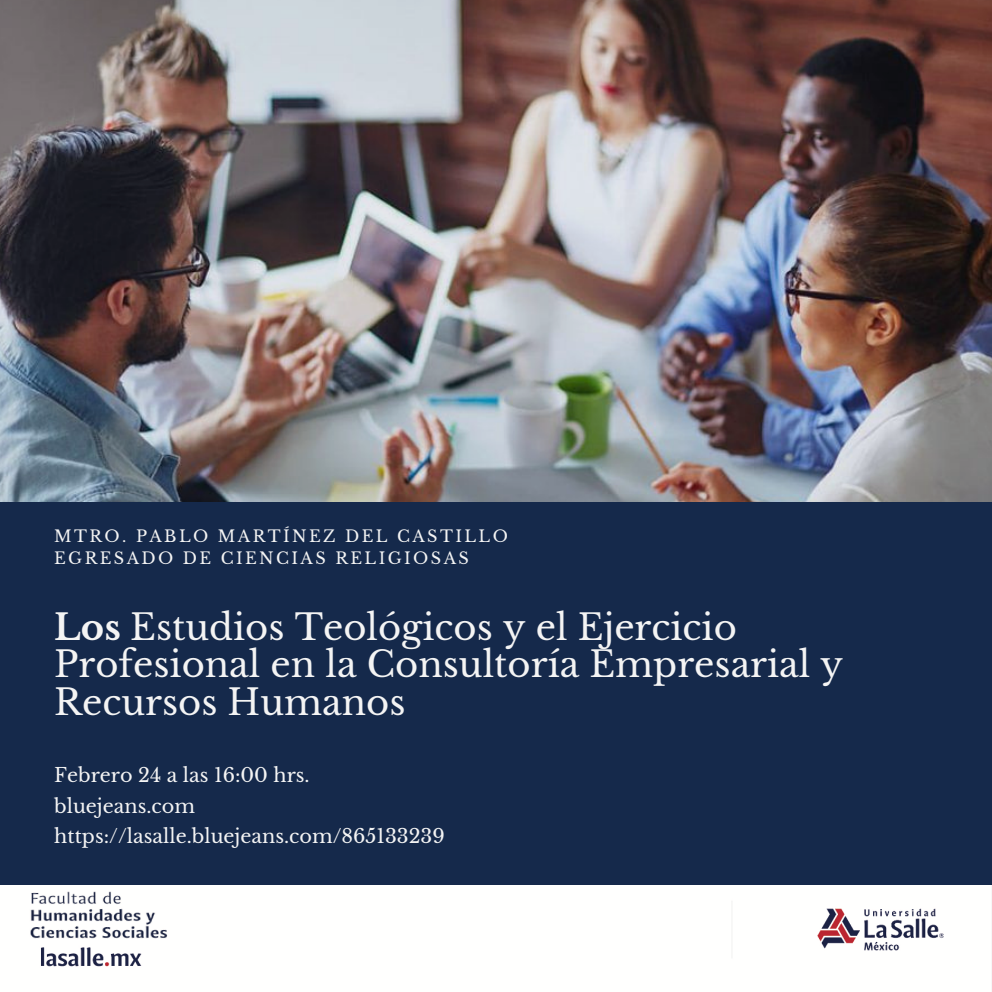
<style>
.page{position:relative;width:992px;height:992px;background:#fff}
.page>*{position:absolute;margin:0;border:0;box-sizing:border-box;transform-origin:0 0}
.t1{font:35.5px/37.5px "Libre Baskerville";color:#f4f4f4}
.t2{font:19.25px "Libre Baskerville";color:#f4f4f4}
.t3{font:16px "Libre Baskerville";letter-spacing:.15em;color:#f4f4f4}
.s1{font-weight:700}
</style>
<div class="page">
<img style="left:0;top:0;width:992px;height:502px">
<div style="left:0;top:502px;width:992px;height:490px;background:#15294b"></div>
<div style="left:0;top:886px;width:992px;height:106px;background:#fffffe"></div>
<p class="t3" style="left:54px;top:527px;width:455px">MTRO. PABLO MARTÍNEZ DEL CASTILLO</p>
<p class="t3" style="left:54px;top:548px;width:416px">EGRESADO DE CIENCIAS RELIGIOSAS</p>
<p class="t1" style="left:54px;top:608px;width:790px"><span class="s1">Los</span> Estudios Teológicos y el Ejercicio<br>Profesional en la Consultoría Empresarial y</p>
<p class="t1" style="left:54px;top:683px;width:353px">Recursos Humanos</p>
<p class="t2" style="left:54px;top:764px;width:257px">Febrero 24 a las 16:00 hrs.</p>
<p class="t2" style="left:54px;top:794px;width:142px">bluejeans.com</p>
<p class="t2" style="left:54px;top:825px;width:392px">https://lasalle.bluejeans.com/865133239</p>
</div>
